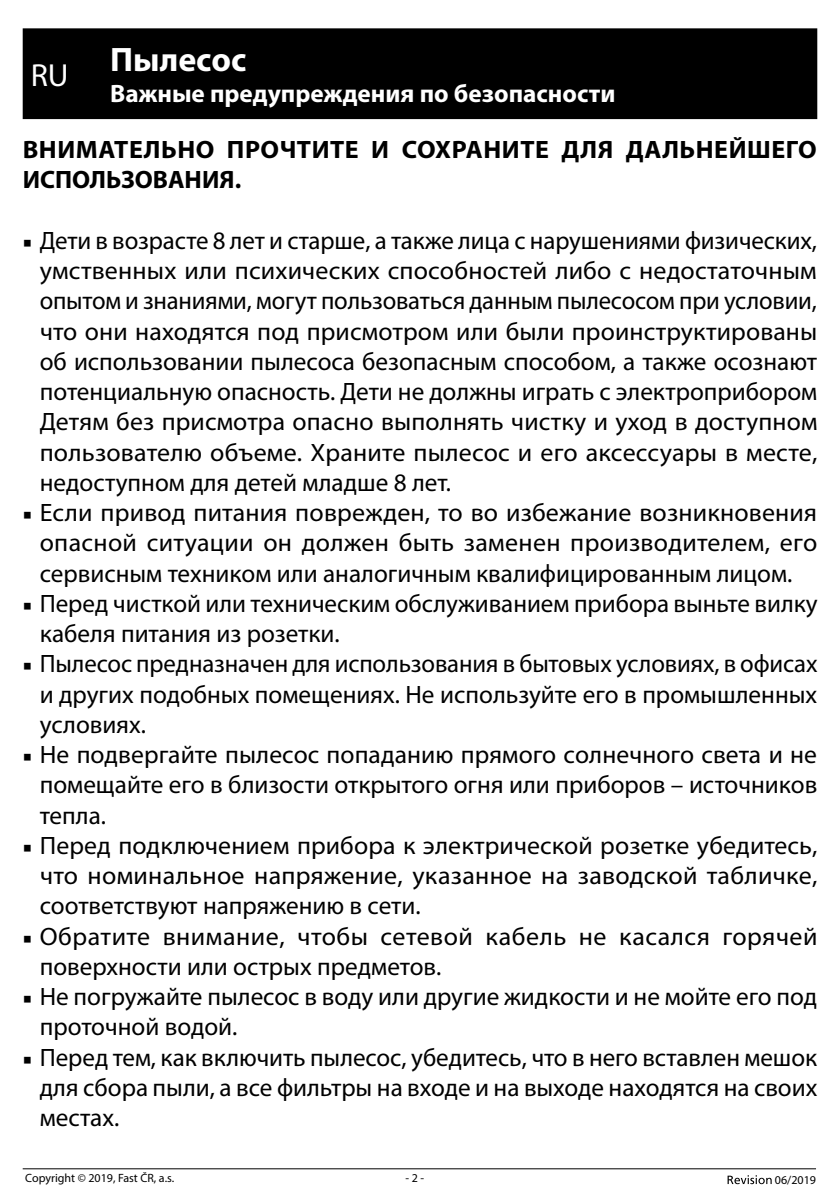
<style>
.page{position:relative;width:840px;height:1191px;background:#fff}
.page>*{position:absolute;margin:0;border:0;box-sizing:border-box;transform-origin:0 0}
.t1{font:700 34px "Myriad Pro";color:#fff}
.t2{font:25.2px/30.2px "Myriad Pro";color:#000;text-align:justify}
.t3{font:700 25.2px/30.2px "Myriad Pro";letter-spacing:.02em;color:#000}
.t4{font:700 25.2px "Myriad Pro";color:#fff}
.t5{font:12px "Myriad Pro";color:#000}
.s1{font-family:"Minion Pro";font-size:23px}
</style>
<div class="page">
<svg style="left:727px;top:1175px;width:44px;height:9px"></svg>
<hr style="left:23px;top:1168px;width:792px;height:1px;background:#000">
<div style="left:23px;top:28px;width:793px;height:91px;background:#000"></div>
<h1 class="t1" style="left:31px;top:37px;width:217px"><sub>RU</sub> Пылесос</h1>
<p class="t4" style="left:110px;top:77px;width:506px">Важные предупреждения по безопасности</p>
<p class="t3" style="left:23px;top:134px;width:795px">ВНИМАТЕЛЬНО ПРОЧТИТЕ И СОХРАНИТЕ ДЛЯ ДАЛЬНЕЙШЕГО<br>ИСПОЛЬЗОВАНИЯ.</p>
<p class="t2" style="left:40px;top:225px;width:778px;text-indent:-17px"><span class="s1">■</span> Дети в возрасте 8 лет и старше, а также лица с нарушениями физических, умственных или психических способностей либо с недостаточным опытом и знаниями, могут пользоваться данным пылесосом при условии, что они находятся под присмотром или были проинструктированы об использовании пылесоса безопасным способом, а также осознают потенциальную опасность. Дети не должны играть с электроприбором Детям без присмотра опасно выполнять чистку и уход в доступном пользователю объеме. Храните пылесос и его аксессуары в месте, недоступном для детей младше 8 лет.</p>
<p class="t2" style="left:40px;top:497px;width:778px;text-indent:-17px"><span class="s1">■</span> Если привод питания поврежден, то во избежание возникновения опасной ситуации он должен быть заменен производителем, его сервисным техником или аналогичным квалифицированным лицом.</p>
<p class="t2" style="left:40px;top:588px;width:779px;text-indent:-17px"><span class="s1">■</span> Перед чисткой или техническим обслуживанием прибора выньте вилку кабеля питания из розетки.</p>
<p class="t2" style="left:40px;top:648px;width:779px;text-indent:-17px"><span class="s1">■</span> Пылесос предназначен для использования в бытовых условиях, в офисах и других подобных помещениях. Не используйте его в промышленных условиях.</p>
<p class="t2" style="left:40px;top:739px;width:778px;text-indent:-17px"><span class="s1">■</span> Не подвергайте пылесос попаданию прямого солнечного света и не помещайте его в близости открытого огня или приборов – источников тепла.</p>
<p class="t2" style="left:40px;top:830px;width:779px;text-indent:-17px"><span class="s1">■</span> Перед подключением прибора к электрической розетке убедитесь, что номинальное напряжение, указанное на заводской табличке, соответствуют напряжению в сети.</p>
<p class="t2" style="left:40px;top:920px;width:778px;text-indent:-17px"><span class="s1">■</span> Обратите внимание, чтобы сетевой кабель не касался горячей поверхности или острых предметов.</p>
<p class="t2" style="left:40px;top:981px;width:778px;text-indent:-17px"><span class="s1">■</span> Не погружайте пылесос в воду или другие жидкости и не мойте его под проточной водой.</p>
<p class="t2" style="left:40px;top:1041px;width:778px;text-indent:-17px"><span class="s1">■</span> Перед тем, как включить пылесос, убедитесь, что в него вставлен мешок для сбора пыли, а все фильтры на входе и на выходе находятся на своих местах.</p>
<p class="t5" style="left:25px;top:1170px;width:150px">Copyright © 2019, Fast ČR, a.s.</p>
<p class="t5" style="left:405px;top:1170px;width:20px">- 2 -</p>
<p class="t5" style="left:774px;top:1172px;width:43px">06/2019</p>
</div>
